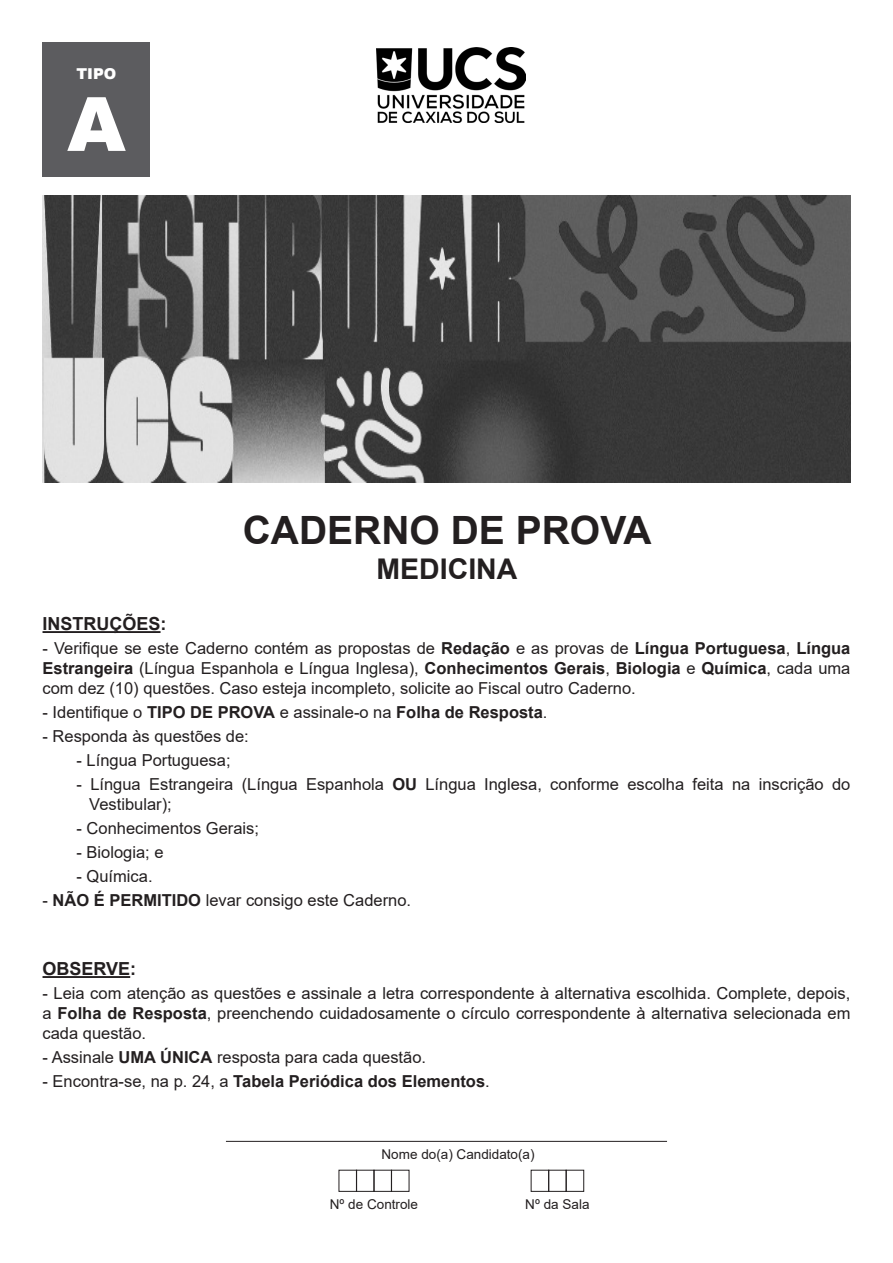
<style>
.page{position:relative;width:893px;height:1263px;background:#fff}
.page>*{position:absolute;margin:0;border:0;box-sizing:border-box;transform-origin:0 0}
.t1{font:900 75px "Arial";color:#fff}
.t2{font:700 39px "Arial";color:#231f20}
.t3{font:700 28.5px "Arial";color:#231f20}
.t4{font:700 18px "Arial";color:#231f20}
.t5{font:16.5px/19.8px "Arial";color:#231f20;text-align:justify}
.t6{font:700 16.5px "Arial";color:#231f20}
.t7{font:900 15px "Arial";color:#fff}
.t8{font:13.5px "Arial";color:#231f20}
.s1{font-weight:700}
.s2{font-weight:400}
</style>
<div class="page">
<hr style="left:43px;top:631px;width:118px;height:2px;background:#231f20">
<hr style="left:43px;top:976px;width:87px;height:2px;background:#231f20">
<div style="left:43px;top:43px;width:107px;height:134px;background:#5c5c5f"></div>
<hr style="left:226px;top:1141px;width:441px;height:1px;background:#231f20">
<div style="left:356px;top:1170px;width:18px;height:22px;border:1px solid #231f20"></div>
<div style="left:373px;top:1170px;width:19px;height:22px;border:1px solid #231f20"></div>
<div style="left:391px;top:1170px;width:18px;height:22px;border:1px solid #231f20"></div>
<div style="left:531px;top:1170px;width:18px;height:22px;border:1px solid #231f20"></div>
<div style="left:548px;top:1170px;width:19px;height:22px;border:1px solid #231f20"></div>
<div style="left:566px;top:1170px;width:18px;height:22px;border:1px solid #231f20"></div>
<img style="left:377px;top:48px;width:148px;height:75px">
<img style="left:43px;top:196px;width:807px;height:287px">
<p class="t7" style="left:76px;top:63px;width:41px">TIPO</p>
<p class="t1" style="left:67px;top:70px;width:60px">A</p>
<p class="t2" style="left:243px;top:503px;width:410px">CADERNO DE PROVA</p>
<p class="t3" style="left:377px;top:549px;width:142px">MEDICINA</p>
<p class="t4" style="left:43px;top:611px;width:126px">INSTRUÇÕES:</p>
<p class="t5" style="left:43px;top:638px;width:809px">- Verifique se este Caderno contém as propostas de <span class="s1">Redação</span> e as provas de <span class="s1">Língua Portuguesa</span>, <span class="s1">Língua Estrangeira</span> (Língua Espanhola e Língua Inglesa), <span class="s1">Conhecimentos Gerais</span>, <span class="s1">Biologia</span> e <span class="s1">Química</span>, cada uma com dez (10) questões. Caso esteja incompleto, solicite ao Fiscal outro Caderno.</p>
<p class="t5" style="left:43px;top:702px;width:506px">- Identifique o <span class="s1">TIPO DE PROVA</span> e assinale-o na <span class="s1">Folha de Resposta</span>.</p>
<p class="t5" style="left:43px;top:726px;width:208px">- Responda às questões de:</p>
<p class="t5" style="left:77px;top:750px;width:156px">- Língua Portuguesa;</p>
<p class="t5" style="left:89px;top:774px;width:763px;text-indent:-13px">- Língua Estrangeira (Língua Espanhola <span class="s1">OU</span> Língua Inglesa, conforme escolha feita na inscrição do<br>Vestibular);</p>
<p class="t5" style="left:77px;top:818px;width:184px">- Conhecimentos Gerais;</p>
<p class="t5" style="left:77px;top:842px;width:89px">- Biologia; e</p>
<p class="t5" style="left:77px;top:866px;width:78px">- Química.</p>
<p class="t5" style="left:43px;top:890px;width:370px">- <span class="s1">NÃO É PERMITIDO</span> levar consigo este Caderno.</p>
<p class="t4" style="left:43px;top:956px;width:95px">OBSERVE:</p>
<p class="t5" style="left:43px;top:983px;width:809px">- Leia com atenção as questões e assinale a letra correspondente à alternativa escolhida. Complete, depois, a <span class="s1">Folha de Resposta</span>, preenchendo cuidadosamente o círculo correspondente à alternativa selecionada em cada questão.</p>
<p class="t5" style="left:43px;top:1047px;width:385px">- Assinale <span class="s1">UMA ÚNICA</span> resposta para cada questão.</p>
<p class="t6" style="left:43px;top:1069px;width:449px"><span class="s2">- Encontra-se, na p. 24, a</span> Tabela Periódica dos Elementos<span class="s2">.</span></p>
<p class="t8" style="left:382px;top:1144px;width:155px">Nome do(a) Candidato(a)</p>
<p class="t8" style="left:330px;top:1194px;width:90px">Nº de Controle</p>
<p class="t8" style="left:525px;top:1194px;width:66px">Nº da Sala</p>
</div>
